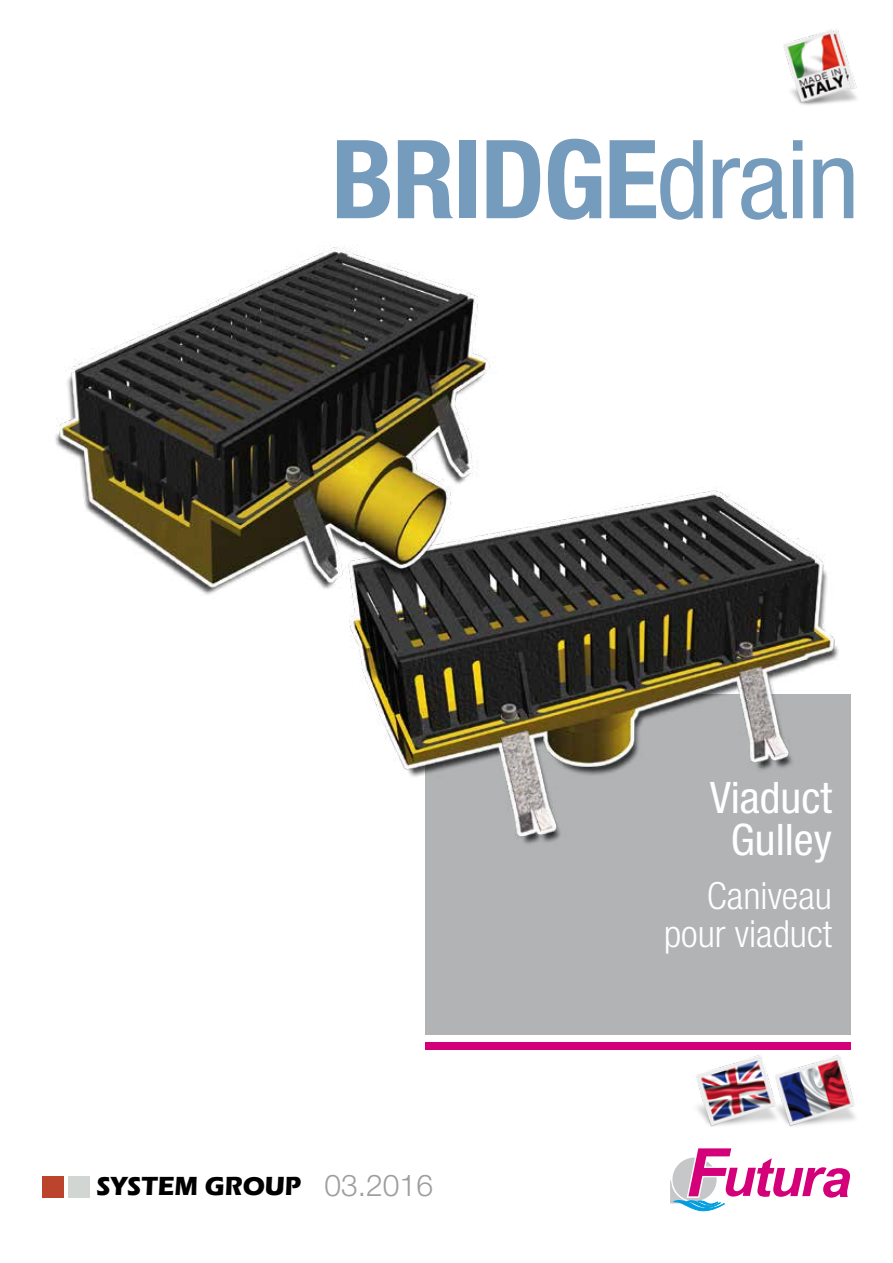
<style>
.page{position:relative;width:893px;height:1263px;background:#fff}
.page>*{position:absolute;margin:0;border:0;box-sizing:border-box;transform-origin:0 0}
.t1{font:700 condensed 109.2px "Helvetica Neue LT Std";letter-spacing:-.02em;color:#759bbd;scale:1.04 1}
.t2{font:condensed 43.5px/42px "Helvetica Neue LT Std";color:#fff;text-align:center}
.t3{font:300 condensed 37.5px/37.5px "Helvetica Neue LT Std";color:#fff;text-align:right}
.t4{font:700 27px "Eras ITC";color:#000;scale:.95 1}
.s1{font-weight:400}
.s2{font-family:"Helvetica Neue LT Std";font-weight:300;font-size:30px;color:#9c9e9f}
</style>
<div class="page">
<div style="left:425px;top:694px;width:425px;height:340px;background:#b1b3b4"></div>
<div style="left:425px;top:1042px;width:425px;height:8px;background:#d4007a"></div>
<div style="left:43px;top:1176px;width:21px;height:22px;background:#bc442d"></div>
<div style="left:68px;top:1176px;width:22px;height:22px;background:#d1d6d3"></div>
<img style="left:696px;top:1055px;width:66px;height:72px">
<img style="left:762px;top:1046px;width:93px;height:81px">
<svg style="left:670px;top:1148px;width:180px;height:63px"></svg>
<img style="left:349px;top:490px;width:490px;height:354px">
<img style="left:55px;top:247px;width:457px;height:361px">
<img style="left:783px;top:29px;width:74px;height:76px">
<h1 class="t1" style="left:331px;top:113px;width:510px">BRIDGE<span class="s1">drain</span></h1>
<p class="t4" style="left:97px;top:1171px;width:356px">SYSTEM GROUP <span class="s2">03.2016</span></p>
<p class="t2" style="left:710px;top:776px;width:123px">Viaduct<br>Gulley</p>
<p class="t3" style="left:664px;top:877px;width:169px">Caniveau pour viaduct</p>
</div>
